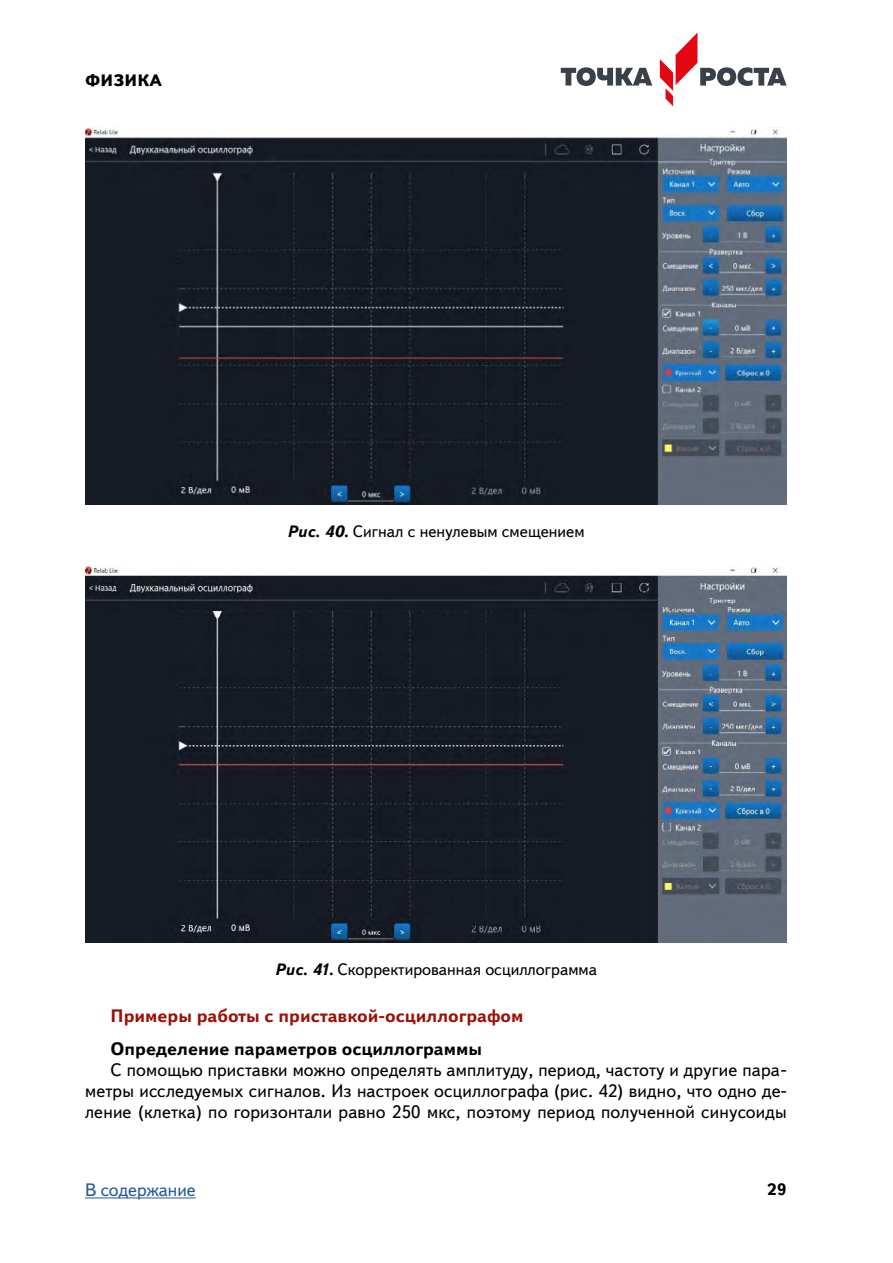
<style>
.page{position:relative;width:893px;height:1263px;background:#fff}
.page>*{position:absolute;margin:0;border:0;box-sizing:border-box;transform-origin:0 0}
.Основной{font:18px/21px "Textbook New";letter-spacing:.01em;color:#000;text-align:justify}
.Заг_3{font:700 18px "Textbook New";color:#9c1006}
.Основной-2{font:700 18px "Textbook New";color:#000}
.t1{font:18px "Textbook New";color:#275b9b}
.Рис__Подпись{font:16.5px "Textbook New";color:#000}
.t2{font:800 16.5px "Textbook New";letter-spacing:.01em;color:#000}
.t3{font:700 16.5px "Textbook New";color:#000}
.s1{font-weight:700;font-style:italic}
</style>
<div class="page">
<hr style="left:85px;top:1197px;width:111px;height:1px;background:#275b9b">
<svg style="left:561px;top:67px;width:91px;height:19px"></svg>
<svg style="left:660px;top:32px;width:127px;height:74px"></svg>
<img style="left:85px;top:128px;width:702px;height:377px">
<img style="left:85px;top:566px;width:702px;height:377px">
<p class="t2" style="left:85px;top:70px;width:78px">ФИЗИКА</p>
<p class="Рис__Подпись" style="left:287px;top:521px;width:299px"><span class="s1">Рис. 40.</span> Сигнал с ненулевым смещением</p>
<p class="Рис__Подпись" style="left:275px;top:959px;width:324px"><span class="s1">Рис. 41.</span> Скорректированная осциллограмма</p>
<p class="Заг_3" style="left:111px;top:1004px;width:414px">Примеры работы с приставкой-осциллографом</p>
<p class="Основной-2" style="left:111px;top:1038px;width:373px">Определение параметров осциллограммы</p>
<p class="Основной" style="left:85px;top:1059px;width:703px;text-indent:26px">С помощью приставки можно определять амплитуду, период, частоту и другие пара&shy;метры исследуемых сигналов. Из настроек осциллографа (рис. 42) видно, что одно де&shy;ление (клетка) по горизонтали равно 250 мкс, поэтому период полученной синусоиды</p>
<p class="t1" style="left:85px;top:1179px;width:112px">В содержание</p>
<p class="t3" style="left:767px;top:1179px;width:21px">29</p>
</div>
